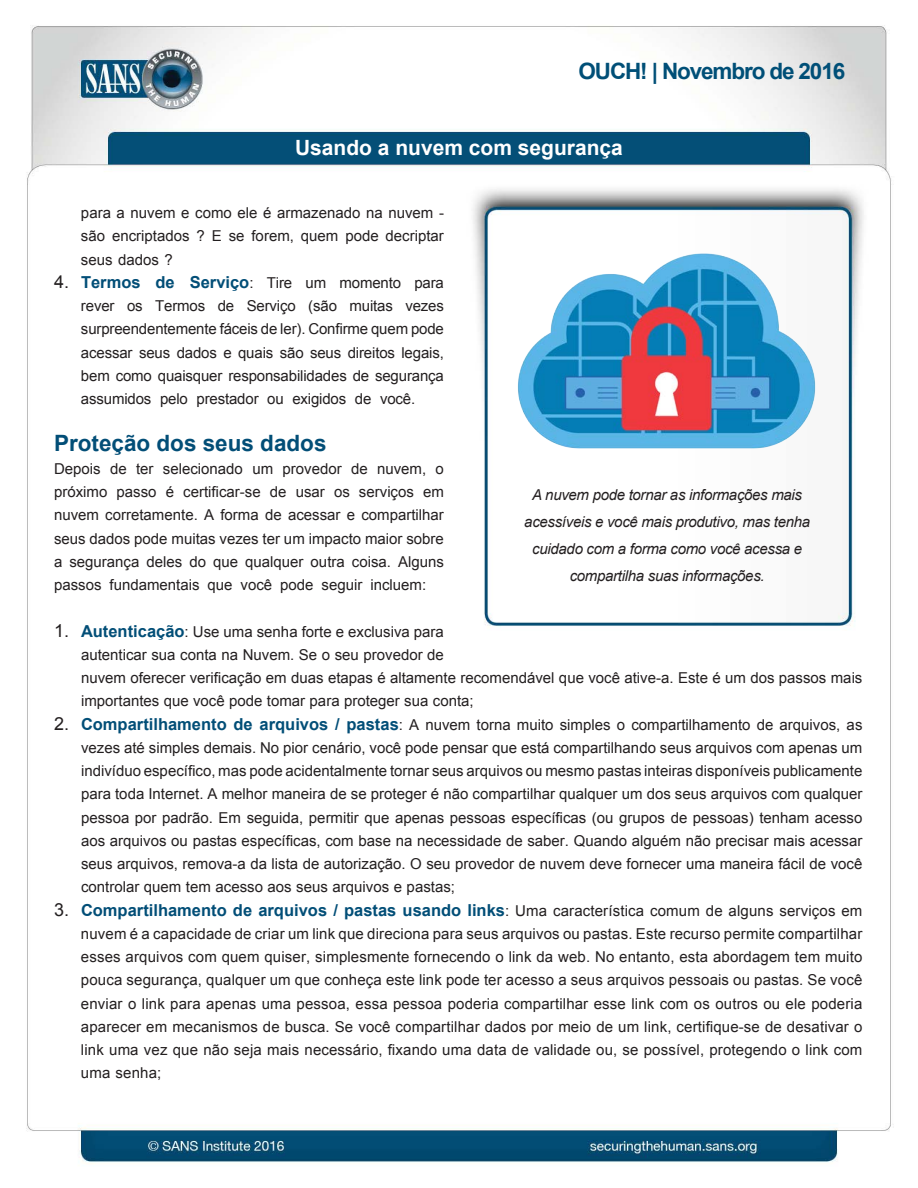
<style>
.page{position:relative;width:918px;height:1188px;background:#fff}
.page>*{position:absolute;margin:0;border:0;box-sizing:border-box;transform-origin:0 0}
.MainText{font:700 22.5px "Arial";color:#024e77}
.t1{font:700 22.5px "Arial";letter-spacing:-.05em;color:#004f77}
.t2{font:700 21px "Arial";color:#fff}
.t3{font:18px "Arial";color:#231f20}
.t4{font:700 16.5px "Arial";color:#024e77}
.MainText-2{font:15px/23.2px "Arial";color:#231f20}
.t5{font:italic 15px/27px "Arial";letter-spacing:-.02em;color:#231f20;text-align:center}
.s1{font-weight:400;font-size:15px;color:#231f20}
.s2{font-weight:700;font-size:16.5px;color:#024e77}
</style>
<div class="page">
<img style="left:26px;top:25px;width:865px;height:1139px">
<img style="left:510px;top:236px;width:312px;height:233px">
<h1 class="t1" style="left:579px;top:56px;width:268px">OUCH! | Novembro de 2016</h1>
<h2 class="t2" style="left:295px;top:134px;width:329px">Usando a nuvem com segurança</h2>
<p class="t3" style="left:54px;top:270px;width:17px">4.</p>
<p class="MainText-2" style="left:81px;top:201px;width:364px;text-align:right">para a nuvem e como ele é armazenado na nuvem - decriptar</p>
<p class="MainText-2" style="left:197px;top:225px;width:10px">?</p>
<p class="MainText-2" style="left:251px;top:225px;width:44px">forem,</p>
<p class="MainText-2" style="left:112px;top:225px;width:79px">encriptados</p>
<p class="MainText-2" style="left:212px;top:225px;width:12px">E</p>
<p class="MainText-2" style="left:345px;top:225px;width:35px">pode</p>
<p class="MainText-2" style="left:81px;top:225px;width:93px">são<br>seus dados ?</p>
<p class="MainText-2" style="left:229px;top:225px;width:17px">se</p>
<p class="MainText-2" style="left:301px;top:225px;width:39px">quem</p>
<p class="t4" style="left:81px;top:271px;width:61px">Termos</p>
<p class="t4" style="left:156px;top:271px;width:21px">de</p>
<p class="t4" style="left:190px;top:271px;width:65px">Serviço<span class="s1">:</span></p>
<p class="MainText-2" style="left:267px;top:271px;width:27px">Tire</p>
<p class="MainText-2" style="left:306px;top:271px;width:22px">um</p>
<p class="MainText-2" style="left:340px;top:271px;width:63px">momento</p>
<p class="MainText-2" style="left:414px;top:271px;width:31px">para</p>
<p class="MainText-2" style="left:247px;top:295px;width:51px">Serviço</p>
<p class="MainText-2" style="left:308px;top:295px;width:30px">(são</p>
<p class="MainText-2" style="left:155px;top:295px;width:52px">Termos</p>
<p class="MainText-2" style="left:218px;top:295px;width:18px">de</p>
<p class="MainText-2" style="left:349px;top:295px;width:45px">muitas</p>
<p class="MainText-2" style="left:81px;top:295px;width:35px">rever</p>
<p class="MainText-2" style="left:81px;top:318px;width:364px">surpreendentemente fáceis de ler .) Confirme quem pode</p>
<p class="MainText-2" style="left:81px;top:341px;width:364px">acessar seus dados e quais são seus direitos legais,</p>
<p class="MainText-2" style="left:81px;top:364px;width:364px">bem como quaisquer responsabilidades de segurança</p>
<p class="MainText-2" style="left:380px;top:388px;width:37px">você.</p>
<p class="MainText-2" style="left:127px;top:295px;width:17px">os</p>
<p class="MainText-2" style="left:405px;top:295px;width:40px">vezes</p>
<p class="MainText-2" style="left:81px;top:388px;width:72px">assumidos</p>
<p class="MainText" style="left:54px;top:428px;width:274px">Proteção dos seus dados</p>
<p class="MainText-2" style="left:160px;top:388px;width:29px">pelo</p>
<p class="MainText-2" style="left:197px;top:388px;width:64px">prestador</p>
<p class="MainText-2" style="left:292px;top:388px;width:55px">exigidos</p>
<p class="MainText-2" style="left:355px;top:388px;width:18px">de</p>
<p class="MainText-2" style="left:267px;top:388px;width:18px">ou</p>
<p class="MainText-2" style="left:54px;top:457px;width:48px">Depois</p>
<p class="MainText-2" style="left:110px;top:457px;width:18px">de</p>
<p class="MainText-2" style="left:136px;top:457px;width:19px">ter</p>
<p class="MainText-2" style="left:163px;top:457px;width:82px">selecionado</p>
<p class="MainText-2" style="left:252px;top:457px;width:22px">um</p>
<p class="MainText-2" style="left:283px;top:457px;width:61px">provedor</p>
<p class="MainText-2" style="left:351px;top:457px;width:18px">de</p>
<p class="MainText-2" style="left:377px;top:457px;width:51px">nuvem,</p>
<p class="MainText-2" style="left:436px;top:457px;width:10px">o</p>
<p class="MainText-2" style="left:183px;top:481px;width:79px">certificar-se</p>
<p class="MainText-2" style="left:54px;top:481px;width:55px">próximo</p>
<p class="MainText-2" style="left:54px;top:504px;width:391px">nuvem corretamente A. forma de acessar e compartilhar</p>
<p class="MainText-2" style="left:54px;top:527px;width:391px">seus dados pode muitas vezes ter um impacto maior sobre</p>
<p class="MainText-2" style="left:398px;top:550px;width:47px">Alguns</p>
<p class="MainText-2" style="left:166px;top:481px;width:10px">é</p>
<p class="MainText-2" style="left:270px;top:481px;width:18px">de</p>
<p class="MainText-2" style="left:359px;top:481px;width:57px">serviços</p>
<p class="MainText-2" style="left:117px;top:481px;width:42px">passo</p>
<p class="MainText-2" style="left:296px;top:481px;width:31px">usar</p>
<p class="MainText-2" style="left:334px;top:481px;width:17px">os</p>
<p class="MainText-2" style="left:423px;top:481px;width:22px">em</p>
<p class="MainText-2" style="left:146px;top:550px;width:37px">deles</p>
<p class="MainText-2" style="left:189px;top:550px;width:18px">do</p>
<p class="MainText-2" style="left:245px;top:550px;width:60px">qualquer</p>
<p class="MainText-2" style="left:352px;top:550px;width:41px">coisa.</p>
<p class="MainText-2" style="left:311px;top:550px;width:36px">outra</p>
<p class="MainText-2" style="left:54px;top:550px;width:10px">a</p>
<p class="MainText-2" style="left:69px;top:550px;width:72px">segurança</p>
<p class="MainText-2" style="left:213px;top:550px;width:27px">que</p>
<p class="MainText-2" style="left:110px;top:574px;width:92px">fundamentais</p>
<p class="MainText-2" style="left:241px;top:574px;width:33px">você</p>
<p class="MainText-2" style="left:280px;top:574px;width:35px">pode</p>
<p class="MainText-2" style="left:322px;top:574px;width:42px">seguir</p>
<p class="MainText-2" style="left:370px;top:574px;width:57px">incluem:</p>
<p class="MainText-2" style="left:54px;top:574px;width:49px">passos</p>
<p class="MainText-2" style="left:81px;top:620px;width:364px"><span class="s2">Autenticação</span>: Use uma senha forte e exclusiva para</p>
<p class="MainText-2" style="left:208px;top:574px;width:27px">que</p>
<p class="t3" style="left:54px;top:619px;width:17px">1.</p>
<p class="t5" style="left:524px;top:482px;width:287px">A nuvem pode tornar as informações mais acessíveis e você mais produtivo, mas tenha cuidado com a forma como você acessa e compartilha suas informações.</p>
<p class="t3" style="left:54px;top:712px;width:17px">2.</p>
<p class="t3" style="left:54px;top:898px;width:17px">3.</p>
<p class="MainText-2" style="left:81px;top:643px;width:783px">autenticar sua conta na Nuvem. Se o seu provedor de<br>nuvem oferecer verificação em duas etapas é altamente recomendável que você ative .a- Este é um dos passos mais importantes que você pode tomar para proteger sua conta;</p>
<p class="MainText-2" style="left:81px;top:713px;width:783px"><span class="s2">Compartilhamento de arquivos / pastas</span> A: nuvem torna muito simples o compartilhamento de arquivos, as</p>
<p class="MainText-2" style="left:81px;top:736px;width:783px;text-align:justify">vezes até simples demais. No pior cenário, você pode pensar que está compartilhando seus arquivos com apenas um indivíduo específico, mas pode acidentalmente tornar seus arquivos ou mesmo pastas inteiras disponíveis publicamente para toda Internet A. melhor maneira de se proteger é não compartilhar qualquer um dos seus arquivos com qualquer pessoa por padrão. Em seguida, permitir que apenas pessoas específicas (ou grupos de pessoas) tenham acesso aos arquivos ou pastas específicas, com base na necessidade de saber. Quando alguém não precisar mais acessar seus arquivos, remova a- da lista de autorização O. seu provedor de nuvem deve fornecer uma maneira fácil de você controlar quem tem acesso aos seus arquivos e pastas;</p>
<p class="t4" style="left:81px;top:899px;width:783px">Compartilhamento de arquivos / pastas usando links<span class="s1">: Uma característica comum de alguns serviços em</span></p>
<p class="MainText-2" style="left:81px;top:922px;width:783px;text-align:justify">nuvem aé capacidade de criar um link que direciona para seus arquivos ou pastas. Este recurso permite compartilhar esses arquivos com quem quiser, simplesmente fornecendo o link da web. No entanto, esta abordagem tem muito pouca segurança, qualquer um que conheça este link pode ter acesso a seus arquivos pessoais ou pastas. Se você enviar o link para apenas uma pessoa, essa pessoa poderia compartilhar esse link com os outros ou ele poderia aparecer em mecanismos de busca. Se você compartilhar dados por meio de um link, certifique-se de desativar o link uma vez que não seja mais necessário, fixando uma data de validade ou, se possível, protegendo o link com uma senha;</p>
</div>
